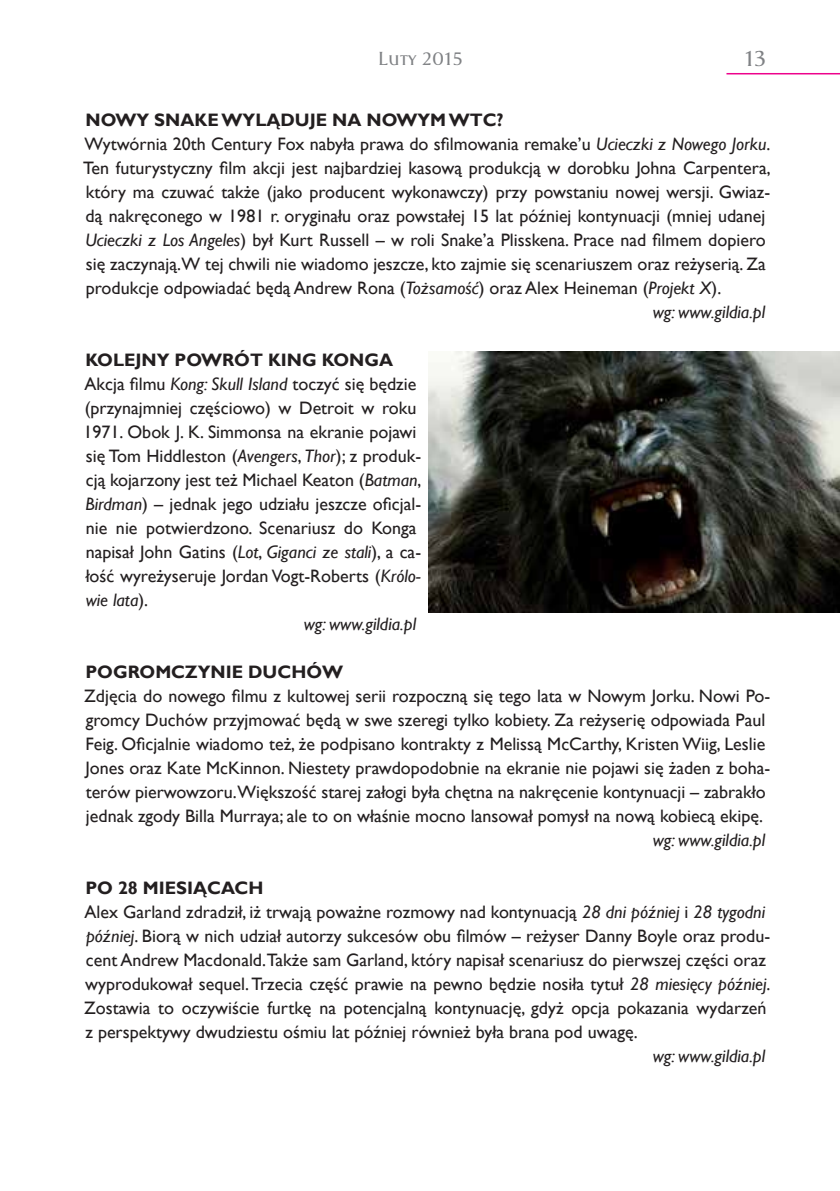
<style>
.page{position:relative;width:840px;height:1191px;background:#fff}
.page>*{position:absolute;margin:0;border:0;box-sizing:border-box;transform-origin:0 0}
.t1{font:24px "Apolonia";color:#808285}
.t2{font:20px "Apolonia";color:#808285}
.t3{font:18px/24px "Gill Sans";color:#231f20}
.t4{font:italic 18px "Gill Sans";color:#231f20}
.t5{font:700 18px "Gill Sans";color:#231f20}
.s1{font-style:italic}
.s2{font-style:normal}
.s3{font-weight:700}
</style>
<div class="page">
<hr style="left:726px;top:73px;width:113px;height:1px;background:#ed028c">
<img style="left:428px;top:352px;width:411px;height:260px">
<p class="t2" style="left:377px;top:47px;width:87px">Luty 2015</p>
<h1 class="t1" style="left:744px;top:44px;width:23px">13</h1>
<p class="t5" style="left:85px;top:109px;width:419px">NOWY SNAKE WYLĄDUJE NA NOWYM WTC?</p>
<p class="t3" style="left:84px;top:132px;width:687px">Wytwórnia 20th Century Fox nabyła prawa do sfilmowania remake’u <span class="s1">Ucieczki z Nowego Jorku</span>.</p>
<p class="t3" style="left:83px;top:156px;width:688px">Ten futurystyczny film akcji jest najbardziej kasową produkcją w dorobku Johna Carpentera,</p>
<p class="t3" style="left:86px;top:180px;width:685px">który ma czuwać także (jako producent wykonawczy) przy powstaniu nowej wersji. Gwiaz-</p>
<p class="t3" style="left:85px;top:204px;width:681px">dą nakręconego w 1981 r. oryginału oraz powstałej 15 lat później kontynuacji (mniej udanej</p>
<p class="t3" style="left:85px;top:228px;width:681px"><span class="s1">Ucieczki z Los Angeles</span>) był Kurt Russell – w roli Snake’a Plisskena. Prace nad filmem dopiero</p>
<p class="t3" style="left:86px;top:252px;width:680px">się zaczynają.W tej chwili nie wiadomo jeszcze, kto zajmie się scenariuszem oraz reżyserią. Za</p>
<p class="t3" style="left:86px;top:276px;width:636px">produkcje odpowiadać będą Andrew Rona (<span class="s1">Tożsamość</span>) oraz Alex Heineman (<span class="s1">Projekt X</span>).</p>
<p class="t4" style="left:652px;top:301px;width:114px">wg: www.gildia.pl</p>
<p class="t5" style="left:86px;top:349px;width:118px">KOLEJNY POWR</p>
<p class="t5" style="left:234px;top:349px;width:160px">ÓT KI NG KONGA</p>
<p class="t3" style="left:84px;top:372px;width:333px">Akcja filmu <span class="s1">Kong: Skull Island</span> toczyć się będzie</p>
<p class="t3" style="left:85px;top:396px;width:333px">(przynajmniej częściowo) w Detroit w roku</p>
<p class="t3" style="left:83px;top:420px;width:334px">1971. Obok J. K. Simmonsa na ekranie pojawi</p>
<p class="t3" style="left:86px;top:444px;width:336px">się Tom Hiddleston (<span class="s1">Avengers</span>, <span class="s1">Thor</span>); z produk-</p>
<p class="t3" style="left:86px;top:468px;width:337px">cją kojarzony jest też Michael Keaton (<span class="s1">Batman</span>,</p>
<p class="t3" style="left:86px;top:492px;width:337px"><span class="s1">Birdman</span>) – jednak jego udziału jeszcze oficjal-</p>
<p class="t3" style="left:86px;top:516px;width:332px">nie nie potwierdzono. Scenariusz do Konga</p>
<p class="t3" style="left:86px;top:540px;width:336px">napisał John Gatins (<span class="s1">Lot</span>, <span class="s1">Giganci ze stali</span>), a ca-</p>
<p class="t3" style="left:86px;top:564px;width:336px">łość wyreżyseruje Jordan Vogt-Roberts (<span class="s1">Królo-</span></p>
<p class="t4" style="left:86px;top:589px;width:64px">wie lata<span class="s2">).</span></p>
<p class="t4" style="left:303px;top:613px;width:114px">wg: www.gildia.pl</p>
<p class="t5" style="left:85px;top:661px;width:259px">POGROMCZYNI E DUCHÓW</p>
<p class="t3" style="left:84px;top:684px;width:687px">Zdjęcia do nowego filmu z kultowej serii rozpoczną się tego lata w Nowym Jorku. Nowi Po&shy;gromcy Duchów przyjmować będą w swe szeregi tylko kobiety. Za reżyserię odpowiada Paul Feig. Oficjalnie wiadomo też, że podpisano kontrakty z Melissą McCarthy, Kristen Wiig, Leslie Jones oraz Kate McKinnon. Niestety prawdopodobnie na ekranie nie pojawi się żaden z boha&shy;terów pierwowzoru.Większość starej załogi była chętna na nakręcenie kontynuacji – zabrakło jednak zgody Billa Murraya; ale to on właśnie mocno lansował pomysł na nową kobiecą ekipę.</p>
<p class="t4" style="left:652px;top:829px;width:114px">wg: www.gildia.pl</p>
<p class="t3" style="left:84px;top:876px;width:687px"><span class="s3">PO 28 MIESIĄCACH<br></span>Alex Garland zdradził, iż trwają poważne rozmowy nad kontynuacją <span class="s1">28 dni później</span> i <span class="s1">28 tygodni później</span>. Biorą w nich udział autorzy sukcesów obu filmów – reżyser Danny Boyle oraz produ&shy;cent Andrew Macdonald.Także sam Garland, który napisał scenariusz do pierwszej części oraz wyprodukował sequel. Trzecia część prawie na pewno będzie nosiła tytuł <span class="s1">28 miesięcy później</span>.<br>Zostawia to oczywiście furtkę na potencjalną kontynuację, gdyż opcja pokazania wydarzeń z perspektywy dwudziestu ośmiu lat później również była brana pod uwagę.</p>
<p class="t4" style="left:652px;top:1045px;width:114px">wg: www.gildia.pl</p>
</div>
